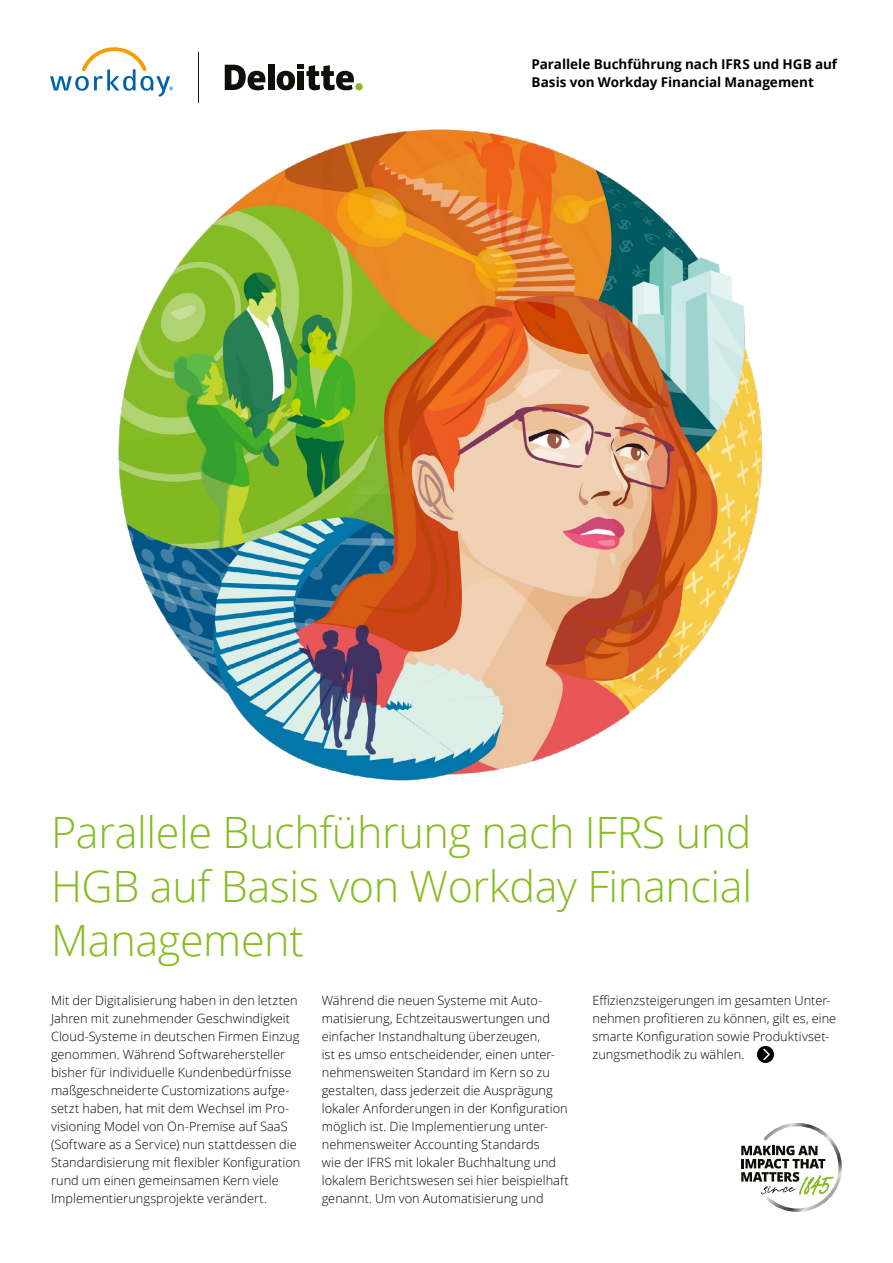
<style>
.page{position:relative;width:893px;height:1263px;background:#fff}
.page>*{position:absolute;margin:0;border:0;box-sizing:border-box;transform-origin:0 0}
.t1{font:300 43.2px/54px "Open Sans";letter-spacing:-.01em;color:#85bc22;text-align:justify}
.t2{font:700 13.5px/18px "Open Sans";color:#000}
.t3{font:300 12.75px/18px "Open Sans";color:#000}
</style>
<div class="page">
<svg style="left:741px;top:1123px;width:101px;height:89px"></svg>
<svg style="left:757px;top:1046px;width:17px;height:17px"></svg>
<img style="left:118px;top:129px;width:645px;height:652px">
<hr style="left:198px;top:52px;width:1px;height:51px;background:#100e09">
<div style="left:355px;top:83px;width:8px;height:7px;background:#8cb921;border-radius:50%"></div>
<div style="left:268px;top:65px;width:6px;height:25px;background:#100e09"></div>
<svg style="left:277px;top:65px;width:77px;height:25px"></svg>
<svg style="left:225px;top:65px;width:40px;height:25px"></svg>
<svg style="left:50px;top:47px;width:123px;height:50px"></svg>
<p class="t2" style="left:531px;top:55px;width:307px">Parallele Buchführung nach IFRS und HGB auf<br>Basis von Workday Financial Management</p>
<h1 class="t1" style="left:51px;top:804px;width:703px">Parallele Buchführung nach IFRS und HGB auf Basis von Workday Financial Management</h1>
<p class="t3" style="left:51px;top:991px;width:251px">Mit der Digitalisierung haben in den letzten Jahren mit zunehmender Geschwindigkeit Cloud-Systeme in deutschen Firmen Einzug genommen. Während Softwarehersteller bisher für individuelle Kundenbedürfnisse maßgeschneiderte Customizations aufge&shy;setzt haben, hat mit dem Wechsel im Pro&shy;visioning Model von On-Premise auf SaaS (Software as a Service) nun stattdessen die Standardisierung mit flexibler Konfiguration rund um einen gemeinsamen Kern viele Implementierungsprojekte verändert.</p>
<p class="t3" style="left:322px;top:991px;width:248px">Während die neuen Systeme mit Auto&shy;matisierung, Echtzeitauswertungen und einfacher Instandhaltung überzeugen,<br>ist es umso entscheidender, einen unter&shy;nehmensweiten Standard im Kern so zu gestalten, dass jederzeit die Ausprägung lokaler Anforderungen in der Konfiguration möglich ist. Die Implementierung unter&shy;nehmensweiter Accounting Standards<br>wie der IFRS mit lokaler Buchhaltung und lokalem Berichtswesen sei hier beispielhaft genannt. Um von Automatisierung und</p>
<p class="t3" style="left:592px;top:991px;width:245px">Effizienzsteigerungen im gesamten Unter&shy;nehmen profitieren zu können, gilt es, eine smarte Konfiguration sowie Produktivset&shy;zungsmethodik zu wählen.</p>
</div>
